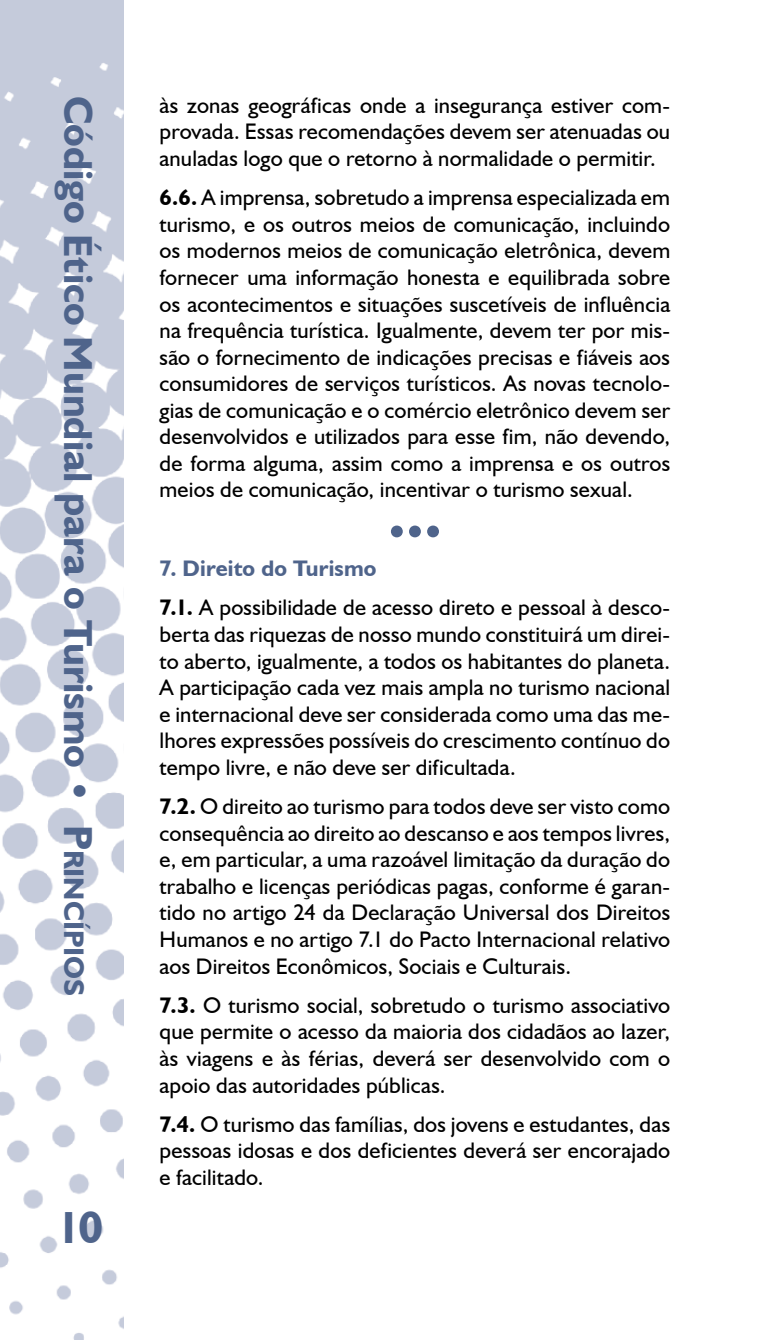
<style>
.page{position:relative;width:766px;height:1340px;background:#fff}
.page>*{position:absolute;margin:0;border:0;box-sizing:border-box;transform-origin:0 0}
.t1{font:700 67.5px "Humanist 521 BT";color:#4f648b}
.t2{font:700 56.25px "Humanist 521 BT";letter-spacing:-.005em;color:#4f648b}
.t3{font:700 45px "Humanist 521 BT";color:#4f648b}
.t4{font:700 40.5px "Humanist 521 BT";color:#4f648b}
.t5{font:22.5px/26.6px "Humanist 521 BT";letter-spacing:.01em;color:#000;text-align:justify}
.s1{font-style:inherit}
.s2{font-size:28.35px}
.s3{font-weight:700}
.s4{font-weight:700;color:#4f648b}
</style>
<div class="page">
<img style="left:0;top:0;width:123px;height:1339px">
<h2 class="t2" style="left:119px;top:96px;width:350px;rotate:90deg">Apresentação</h2>
<h3 class="t4" style="left:103px;top:96px;width:901px;rotate:90deg">Código Ético Mundial para o Turismo • <span class="s1">P</span><span class="s2">rincípios</span></h3>
<h3 class="t3" style="left:56px;top:1199px;width:48px">10</h3>
<p class="t5" style="left:159px;top:91px;width:512px">às zonas geográficas onde a insegurança estiver com&shy;provada. Essas recomendações devem ser atenuadas ou anuladas logo que o retorno à normalidade o permitir.</p>
<p class="t5" style="left:159px;top:184px;width:512px"><span class="s3">6.6.</span> A imprensa, sobretudo a imprensa especializada em turismo, e os outros meios de comunicação, incluindo os modernos meios de comunicação eletrônica, devem fornecer uma informação honesta e equilibrada sobre os acontecimentos e situações suscetíveis de influência na frequência turística. Igualmente, devem ter por mis&shy;são o fornecimento de indicações precisas e fiáveis aos consumidores de serviços turísticos. As novas tecnolo&shy;gias de comunicação e o comércio eletrônico devem ser desenvolvidos e utilizados para esse fim, não devendo, de forma alguma, assim como a imprensa e os outros meios de comunicação, incentivar o turismo sexual.</p>
<h1 class="t1" style="left:387px;top:472px;width:56px">...</h1>
<p class="t5" style="left:159px;top:548px;width:512px;line-height:39.4px"><span class="s4">7. Direito do Turismo<br></span><span class="s3">7.1.</span> A possibilidade de acesso direto e pessoal à desco-</p>
<p class="t5" style="left:159px;top:620px;width:512px">berta das riquezas de nosso mundo constituirá um direi&shy;to aberto, igualmente, a todos os habitantes do planeta.<br>A participação cada vez mais ampla no turismo nacional e internacional deve ser considerada como uma das me&shy;lhores expressões possíveis do crescimento contínuo do tempo livre, e não deve ser dificultada.</p>
<p class="t5" style="left:159px;top:792px;width:512px"><span class="s3">7.2.</span> O direito ao turismo para todos deve ser visto como consequência ao direito ao descanso e aos tempos livres, e, em particular, a uma razoável limitação da duração do trabalho e licenças periódicas pagas, conforme é garan&shy;tido no artigo 24 da Declaração Universal dos Direitos Humanos e no artigo 7.1 do Pacto Internacional relativo aos Direitos Econômicos, Sociais e Culturais.</p>
<p class="t5" style="left:159px;top:991px;width:512px"><span class="s3">7.3.</span> O turismo social, sobretudo o turismo associativo que permite o acesso da maioria dos cidadãos ao lazer, às viagens e às férias, deverá ser desenvolvido com o apoio das autoridades públicas.</p>
<p class="t5" style="left:159px;top:1110px;width:512px"><span class="s3">7.4.</span> O turismo das famílias, dos jovens e estudantes, das pessoas idosas e dos deficientes deverá ser encorajado e facilitado.</p>
</div>
